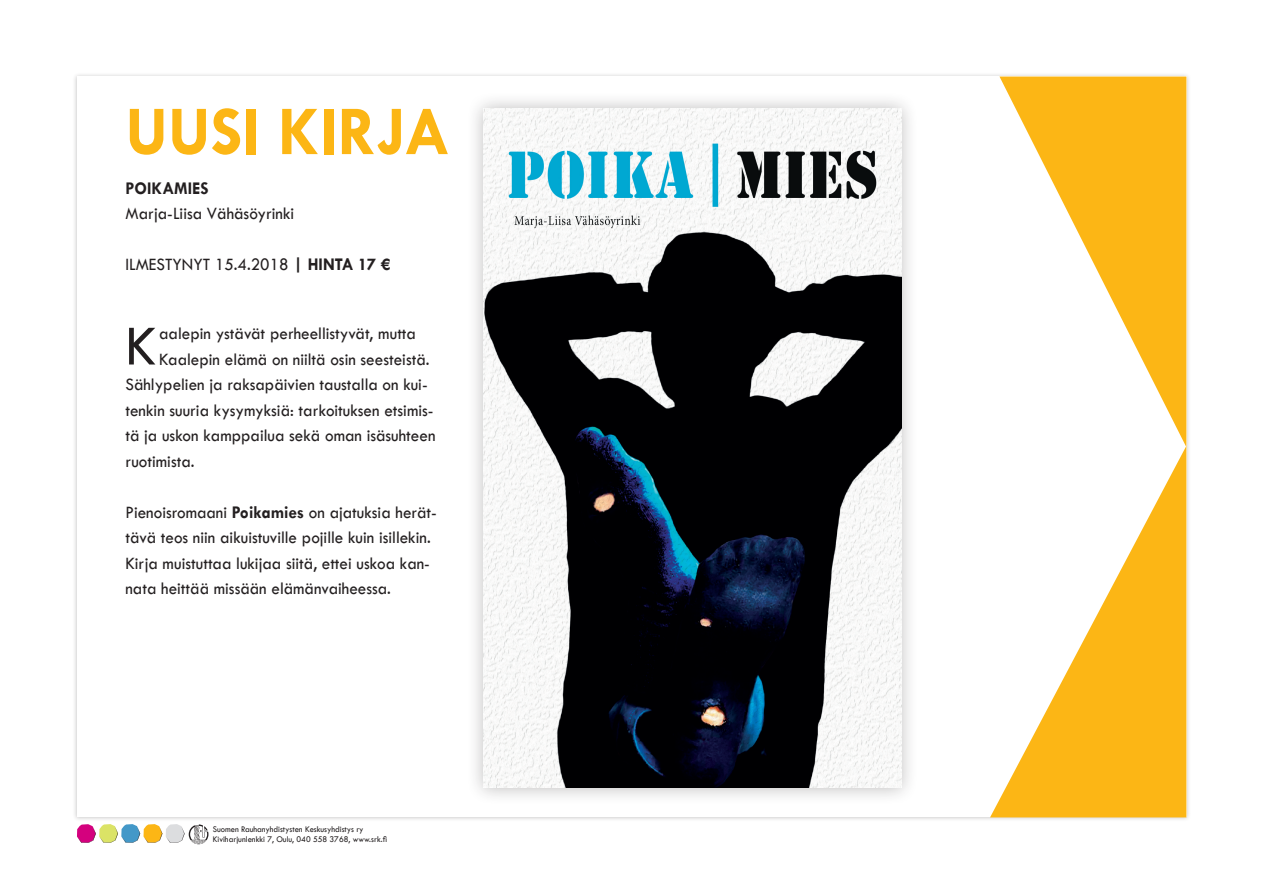
<style>
.page{position:relative;width:1263px;height:893px;background:#fff}
.page>*{position:absolute;margin:0;border:0;box-sizing:border-box;transform-origin:0 0}
.t1{font:700 70.5px "Tw Cen";color:#fcb615;scale:.95 1}
.t2{font:58.95px "Tw Cen";color:#231f20;scale:.95 1}
.t3{font:18px/25.5px "Tw Cen";color:#231f20;scale:.95 1}
.t4{font:700 18px "Tw Cen";color:#231f20;scale:.95 1}
.t5{font:9px/9.8px "Tw Cen";color:#231f20;scale:.95 1}
.s1{font-weight:700}
</style>
<div class="page">
<div style="left:73px;top:72px;width:1118px;height:750px;background:#231f20;opacity:.25"></div>
<div style="left:77px;top:77px;width:1109px;height:740px;background:#fff"></div>
<svg style="left:990px;top:77px;width:196px;height:740px"></svg>
<svg style="left:77px;top:824px;width:131px;height:21px"></svg>
<div style="left:466px;top:92px;width:452px;height:713px;background:#231f20;opacity:.3"></div>
<img style="left:483px;top:109px;width:418px;height:679px">
<h1 class="t1" style="left:125px;top:89px;width:343px">UUSI KIRJA</h1>
<p class="t4" style="left:125px;top:177px;width:89px">POIKAMIES</p>
<p class="t3" style="left:125px;top:201px;width:179px">Marja-Liisa Vähäsöyrinki</p>
<p class="t3" style="left:125px;top:252px;width:280px">ILMESTYNYT 15.4.2018 <span class="s1">| HINTA 17 €</span></p>
<h2 class="t2" style="left:125px;top:310px;width:34px">K</h2>
<p class="t3" style="left:159px;top:320px;width:272px">aalepin ystävät perheellistyvät, mutta</p>
<p class="t3" style="left:159px;top:346px;width:286px">Kaalepin elämä on niiltä osin seesteistä.</p>
<p class="t3" style="left:125px;top:371px;width:320px">Sählypelien ja raksapäivien taustalla on kui-</p>
<p class="t3" style="left:125px;top:397px;width:326px">tenkin suuria kysymyksiä: tarkoituksen etsimis-</p>
<p class="t3" style="left:125px;top:422px;width:328px">tä ja uskon kamppailua sekä oman isäsuhteen</p>
<p class="t3" style="left:125px;top:448px;width:74px">ruotimista.</p>
<p class="t3" style="left:125px;top:499px;width:329px">Pienoisromaani <span class="s1">Poikamies</span> on ajatuksia herät&shy;tävä teos niin aikuistuville pojille kuin isillekin.<br>Kirja muistuttaa lukijaa siitä, ettei uskoa kan&shy;nata heittää missään elämänvaiheessa.</p>
<p class="t5" style="left:213px;top:825px;width:185px">Suomen Rauhanyhdistysten Keskusyhdistys ry<br>Kiviharjunlenkki 7, Oulu, 040 558 3768, www.srk.fi</p>
</div>
